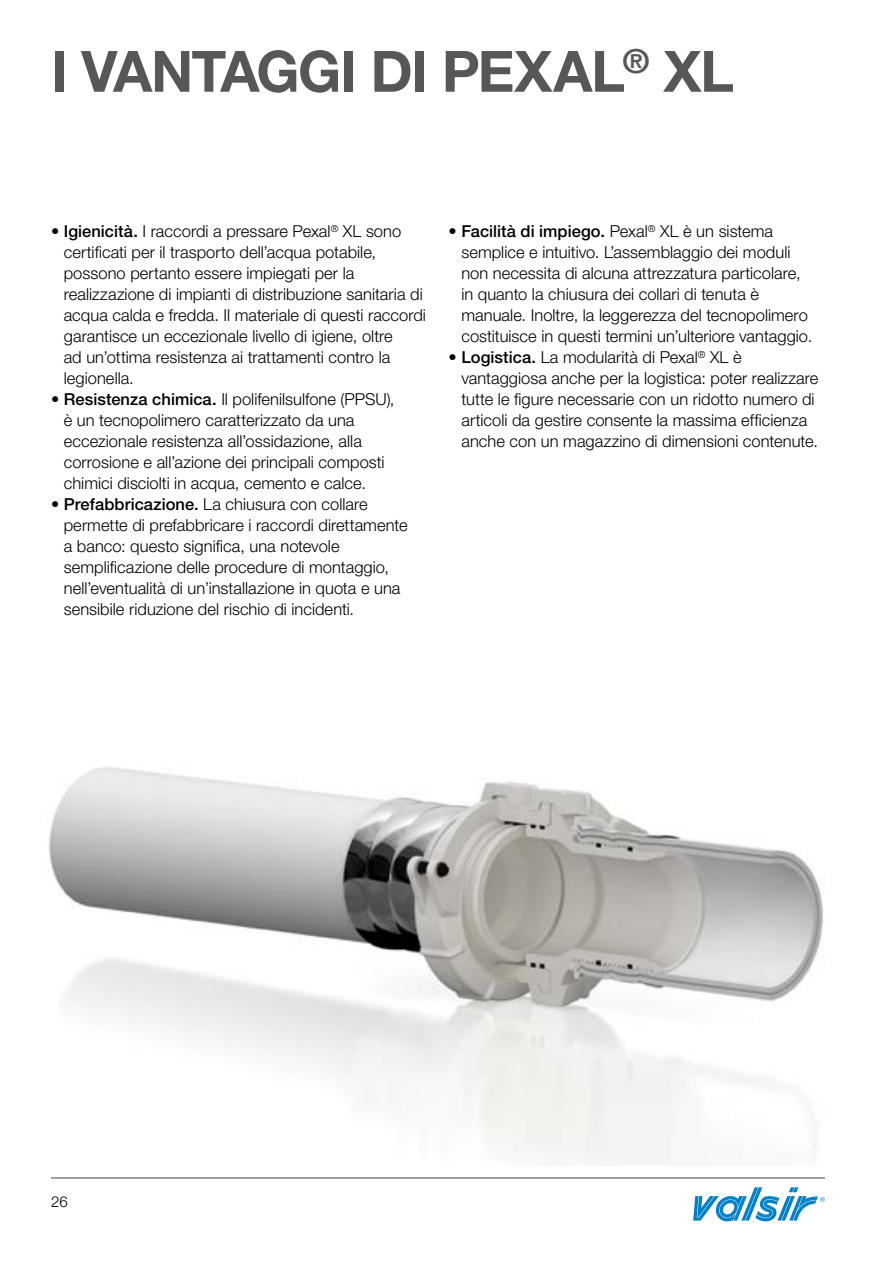
<style>
.page{position:relative;width:893px;height:1263px;background:#fff}
.page>*{position:absolute;margin:0;border:0;box-sizing:border-box;transform-origin:0 0}
.t1{font:700 57px "Helvetica Neue LT Std";letter-spacing:-.025em;color:#575756}
.t2{font:300 16.5px/21px "Helvetica Neue LT Std";color:#000}
.t3{font:300 15px "Helvetica Neue LT Std";color:#000}
.s1{font-weight:500}
</style>
<div class="page">
<hr style="left:51px;top:1177px;width:774px;height:1px;background:#575756">
<svg style="left:693px;top:1187px;width:132px;height:34px"></svg>
<img style="left:48px;top:767px;width:775px;height:395px">
<h1 class="t1" style="left:51px;top:36px;width:684px">I VANTAGGI DI PEXAL<sup>®</sup> XL</h1>
<p class="t2" style="left:64px;top:220px;width:364px;text-indent:-13px">• <span class="s1">Igienicità.</span> I raccordi a pressare Pexal<sup>®</sup> XL sono certificati per il trasporto dell’acqua potabile, possono pertanto essere impiegati per la realizzazione di impianti di distribuzione sanitaria di acqua calda e fredda. Il materiale di questi raccordi garantisce un eccezionale livello di igiene, oltre<br>ad un’ottima resistenza ai trattamenti contro la legionella.</p>
<p class="t2" style="left:64px;top:388px;width:332px;text-indent:-13px">• <span class="s1">Resistenza chimica.</span> Il polifenilsulfone (PPSU), è un tecnopolimero caratterizzato da una eccezionale resistenza all’ossidazione, alla corrosione e all’azione dei principali composti chimici disciolti in acqua, cemento e calce.</p>
<p class="t2" style="left:64px;top:493px;width:345px;text-indent:-13px">• <span class="s1">Prefabbricazione.</span> La chiusura con collare permette di prefabbricare i raccordi direttamente a banco: questo significa, una notevole semplificazione delle procedure di montaggio, nell’eventualità di un’installazione in quota e una sensibile riduzione del rischio di incidenti.</p>
<p class="t2" style="left:461px;top:220px;width:352px;text-indent:-13px">• <span class="s1">Facilità di impiego.</span> Pexal<sup>®</sup> XL è un sistema semplice e intuitivo. L’assemblaggio dei moduli non necessita di alcuna attrezzatura particolare, in quanto la chiusura dei collari di tenuta è manuale. Inoltre, la leggerezza del tecnopolimero costituisce in questi termini un’ulteriore vantaggio.</p>
<p class="t2" style="left:461px;top:346px;width:359px;text-indent:-13px">• <span class="s1">Logistica.</span> La modularità di Pexal<sup>®</sup> XL è vantaggiosa anche per la logistica: poter realizzare tutte le figure necessarie con un ridotto numero di articoli da gestire consente la massima efficienza anche con un magazzino di dimensioni contenute.</p>
<p class="t3" style="left:51px;top:1192px;width:18px">26</p>
</div>
